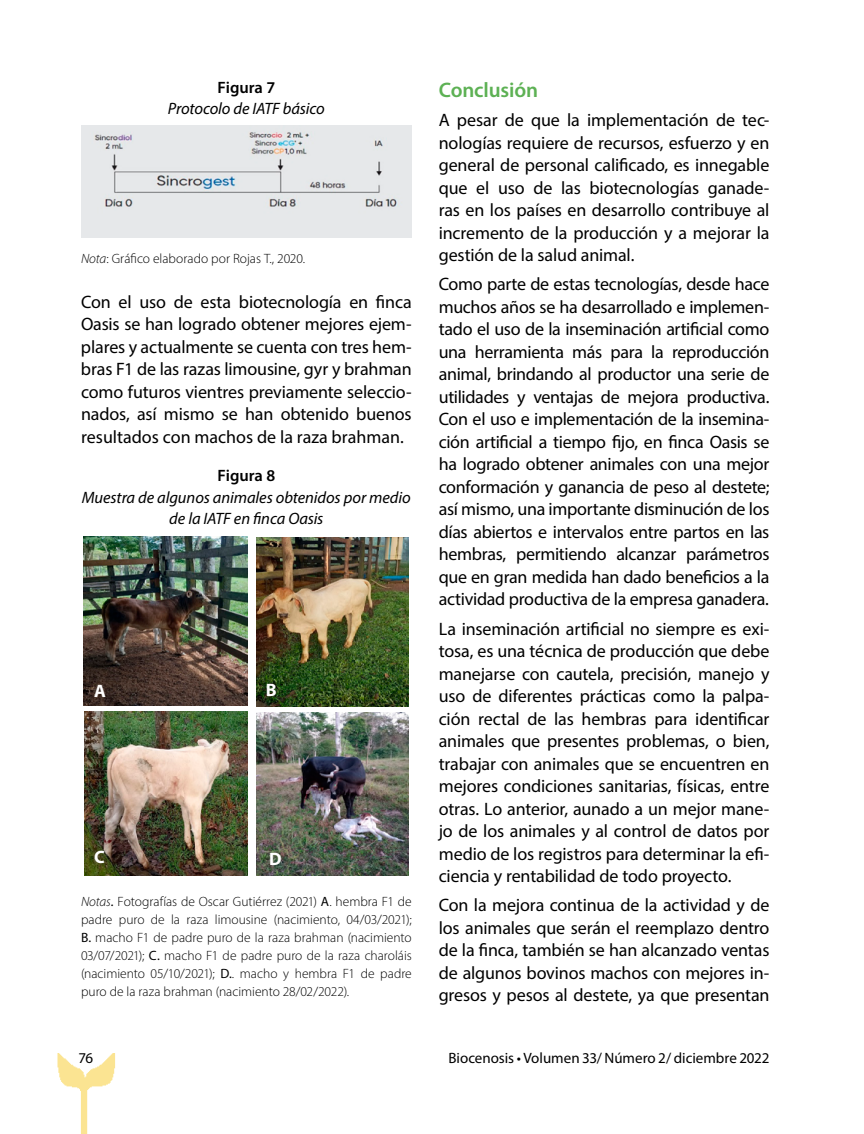
<style>
.page{position:relative;width:864px;height:1134px;background:#fff}
.page>*{position:absolute;margin:0;border:0;box-sizing:border-box;transform-origin:0 0}
.t1{font:600 21px "Myriad Pro";letter-spacing:-.005em;color:#5db154}
.t2{font:18px/22.5px "Myriad Pro";letter-spacing:-.01em;color:#000;text-align:justify}
.t3{font:700 18px "Myriad Pro";color:#fff}
.t4{font:italic 16.5px/21px "Myriad Pro";letter-spacing:-.005em;color:#000;text-align:center}
.t5{font:600 16.5px "Myriad Pro";letter-spacing:-.005em;color:#000}
.t6{font:15px "Myriad Pro";color:#000}
.t7{font:300 13.5px/18px "Myriad Pro";color:#000;text-align:justify}
.s1{font-style:italic}
.s2{font-weight:400;font-style:italic}
.s3{font-weight:400}
</style>
<div class="page">
<img style="left:57px;top:1053px;width:59px;height:81px">
<img style="left:84px;top:537px;width:164px;height:169px">
<img style="left:256px;top:538px;width:153px;height:169px">
<img style="left:84px;top:711px;width:163px;height:164px">
<img style="left:256px;top:713px;width:153px;height:163px">
<img style="left:81px;top:125px;width:331px;height:113px">
<p class="t5" style="left:218px;top:77px;width:59px">Figura 7</p>
<p class="t4" style="left:168px;top:98px;width:158px">Protocolo de IATF básico</p>
<p class="t7" style="left:81px;top:249px;width:226px"><span class="s1">Nota</span>: Gráfico elaborado por Rojas T., 2020.</p>
<p class="t2" style="left:81px;top:290px;width:332px">Con el uso de esta biotecnología en finca Oasis se han logrado obtener mejores ejem&shy;plares y actualmente se cuenta con tres hem&shy;bras F1 de las razas limousine, gyr y brahman como futuros vientres previamente seleccio&shy;nados, así mismo se han obtenido buenos resultados con machos de la raza brahman.</p>
<p class="t5" style="left:218px;top:465px;width:59px">Figura 8</p>
<p class="t4" style="left:82px;top:487px;width:331px">Muestra de algunos animales obtenidos por medio de la IATF en finca Oasis</p>
<p class="t3" style="left:94px;top:679px;width:13px">A</p>
<p class="t3" style="left:266px;top:678px;width:12px">B</p>
<p class="t3" style="left:94px;top:845px;width:12px">C</p>
<p class="t3" style="left:269px;top:848px;width:14px">D</p>
<p class="t7" style="left:81px;top:893px;width:332px"><span class="s1">Notas</span><span class="s2">.</span> Fotografías de Oscar Gutiérrez (2021) <span class="s3">A</span>. hembra F1 de padre puro de la raza limousine (nacimiento, 04/03/2021); <span class="s3">B.</span> macho F1 de padre puro de la raza brahman (nacimiento 03/07/2021); <span class="s3">C.</span> macho F1 de padre puro de la raza charoláis (nacimiento 05/10/2021); <span class="s3">D.</span>. macho y hembra F1 de padre puro de la raza brahman (nacimiento 28/02/2022).</p>
<p class="t1" style="left:439px;top:76px;width:101px">Conclusión</p>
<p class="t2" style="left:439px;top:108px;width:332px">A pesar de que la implementación de tec&shy;nologías requiere de recursos, esfuerzo y en general de personal calificado, es innegable que el uso de las biotecnologías ganade&shy;ras en los países en desarrollo contribuye al incremento de la producción y a mejorar la gestión de la salud animal.</p>
<p class="t2" style="left:439px;top:273px;width:332px">Como parte de estas tecnologías, desde hace muchos años se ha desarrollado e implemen&shy;tado el uso de la inseminación artificial como una herramienta más para la reproducción animal, brindando al productor una serie de utilidades y ventajas de mejora productiva.<br>Con el uso e implementación de la insemina&shy;ción artificial a tiempo fijo, en finca Oasis se ha logrado obtener animales con una mejor conformación y ganancia de peso al destete; así mismo, una importante disminución de los días abiertos e intervalos entre partos en las hembras, permitiendo alcanzar parámetros que en gran medida han dado beneficios a la actividad productiva de la empresa ganadera.</p>
<p class="t2" style="left:439px;top:617px;width:332px">La inseminación artificial no siempre es exi&shy;tosa, es una técnica de producción que debe manejarse con cautela, precisión, manejo y uso de diferentes prácticas como la palpa&shy;ción rectal de las hembras para identificar animales que presentes problemas, o bien, trabajar con animales que se encuentren en mejores condiciones sanitarias, físicas, entre otras. Lo anterior, aunado a un mejor mane&shy;jo de los animales y al control de datos por medio de los registros para determinar la efi&shy;ciencia y rentabilidad de todo proyecto.</p>
<p class="t2" style="left:439px;top:894px;width:332px">Con la mejora continua de la actividad y de los animales que serán el reemplazo dentro de la finca, también se han alcanzado ventas de algunos bovinos machos con mejores in&shy;gresos y pesos al destete, ya que presentan</p>
<p class="t6" style="left:79px;top:1049px;width:16px">76</p>
<p class="t6" style="left:448px;top:1049px;width:323px">Biocenosis • Volumen 33/ Número 2/ diciembre 2022</p>
</div>
